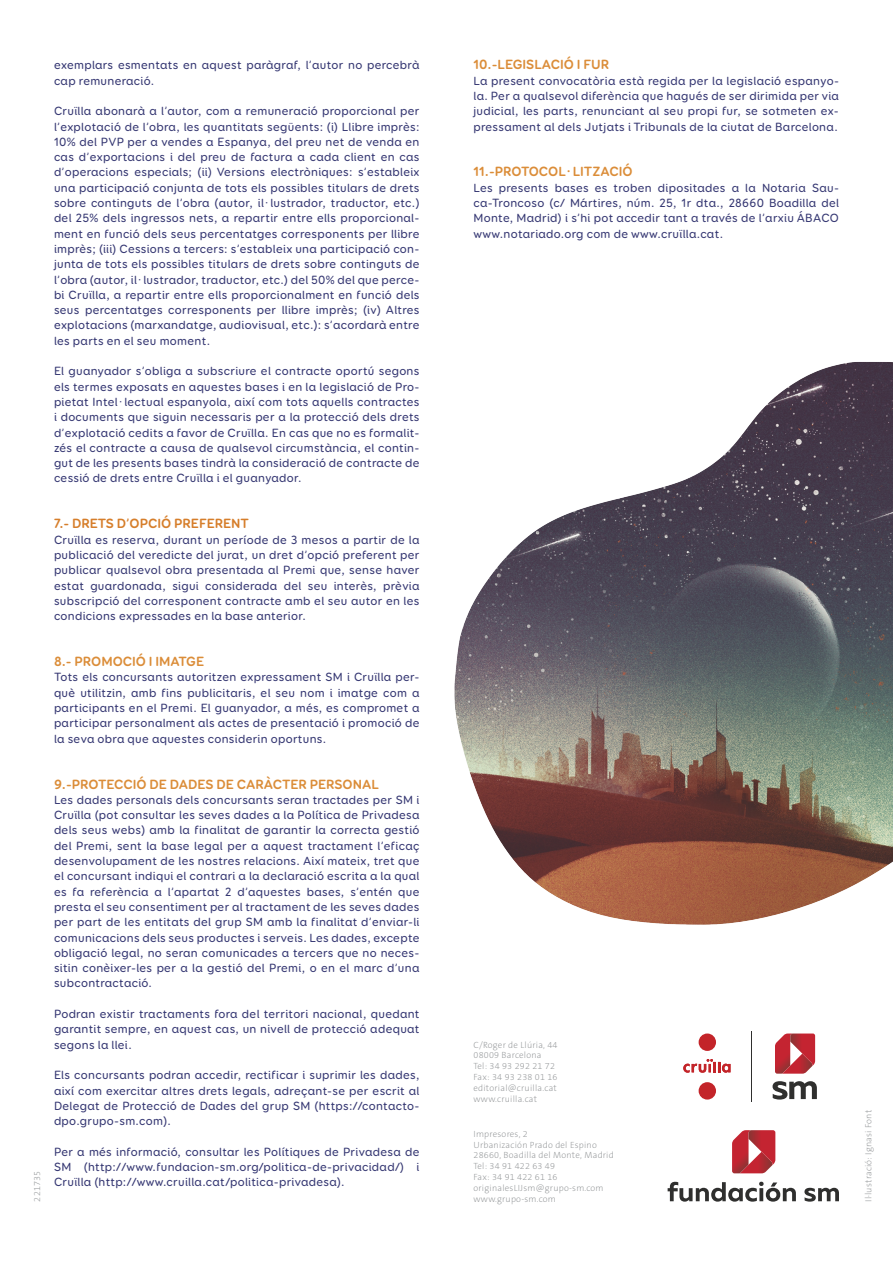
<style>
.page{position:relative;width:893px;height:1263px;background:#fff}
.page>*{position:absolute;margin:0;border:0;box-sizing:border-box;transform-origin:0 0}
.t1{font:700 13.5px "Booster Next FY";color:#db8d39}
.t2{font:700 13.5px "Booster Next FY";color:#d67e2b}
.t3{font:500 12px/15.3px "Booster Next FY";letter-spacing:.025em;color:#363873;text-align:justify}
.t4{font:200 9px/10.8px "The Sans B W2";letter-spacing:.025em;color:#909395}
</style>
<div class="page">
<svg style="left:732px;top:1156px;width:43px;height:17px"></svg>
<svg style="left:668px;top:1182px;width:171px;height:19px"></svg>
<img style="left:454px;top:362px;width:439px;height:794px">
<svg style="left:683px;top:1033px;width:47px;height:66px"></svg>
<hr style="left:751px;top:1031px;width:1px;height:70px;background:#2f2f2e">
<svg style="left:772px;top:1081px;width:45px;height:18px"></svg>
<svg style="left:775px;top:1033px;width:40px;height:41px;background:#c64e56"></svg>
<p class="t4" style="left:32px;top:1201px;width:32px;rotate:-90deg">221735</p>
<p class="t3" style="left:54px;top:58px;width:367px">exemplars esmentats en aquest paràgraf, l’autor no percebrà cap remuneració.</p>
<p class="t3" style="left:54px;top:103px;width:367px">Cruïlla abonarà a l’autor, com a remuneració proporcional per l’explotació de l’obra, les quantitats següents: (i) Llibre imprès:<br>10% del PVP per a vendes a Espanya, del preu net de venda en cas d’exportacions i del preu de factura a cada client en cas d’operacions especials; (ii) Versions electròniques: s’estableix una participació conjunta de tots els possibles titulars de drets sobre continguts de l’obra (autor, il·lustrador, traductor, etc.) del 25% dels ingressos nets, a repartir entre ells proporcional&shy;ment en funció dels seus percentatges corresponents per llibre imprès; (iii) Cessions a tercers: s’estableix una participació con&shy;junta de tots els possibles titulars de drets sobre continguts de l’obra (autor, il·lustrador, traductor, etc.) del 50% del que perce&shy;bi Cruïlla, a repartir entre ells proporcionalment en funció dels seus percentatges corresponents per llibre imprès; (iv) Altres explotacions (marxandatge, audiovisual, etc.): s’acordarà entre les parts en el seu moment.</p>
<p class="t3" style="left:54px;top:364px;width:367px">El guanyador s’obliga a subscriure el contracte oportú segons els termes exposats en aquestes bases i en la legislació de Pro&shy;pietat Intel·lectual espanyola, així com tots aquells contractes i documents que siguin necessaris per a la protecció dels drets d’explotació cedits a favor de Cruïlla. En cas que no es formalit&shy;zés el contracte a causa de qualsevol circumstància, el contin&shy;gut de les presents bases tindrà la consideració de contracte de cessió de drets entre Cruïlla i el guanyador.</p>
<p class="t2" style="left:54px;top:515px;width:196px">7.- DRETS D’OPCIÓ PREFERENT</p>
<p class="t3" style="left:54px;top:532px;width:367px">Cruïlla es reserva, durant un període de 3 mesos a partir de la publicació del veredicte del jurat, un dret d’opció preferent per publicar qualsevol obra presentada al Premi que, sense haver estat guardonada, sigui considerada del seu interès, prèvia subscripció del corresponent contracte amb el seu autor en les condicions expressades en la base anterior.</p>
<p class="t1" style="left:54px;top:653px;width:152px">8.- PROMOCIÓ I IMATGE</p>
<p class="t3" style="left:54px;top:670px;width:367px">Tots els concursants autoritzen expressament SM i Cruïlla per&shy;què utilitzin, amb fins publicitaris, el seu nom i imatge com a participants en el Premi. El guanyador, a més, es compromet a participar personalment als actes de presentació i promoció de la seva obra que aquestes considerin oportuns.</p>
<p class="t1" style="left:54px;top:775px;width:326px">9.-PROTECCIÓ DE DADES DE CARÀCTER PERSONAL</p>
<p class="t3" style="left:54px;top:792px;width:367px">Les dades personals dels concursants seran tractades per SM i Cruïlla (pot consultar les seves dades a la Política de Privadesa dels seus webs) amb la finalitat de garantir la correcta gestió del Premi, sent la base legal per a aquest tractament l’eficaç desenvolupament de les nostres relacions. Així mateix, tret que el concursant indiqui el contrari a la declaració escrita a la qual es fa referència a l’apartat 2 d’aquestes bases, s’entén que presta el seu consentiment per al tractament de les seves dades per part de les entitats del grup SM amb la finalitat d’enviar-li comunicacions dels seus productes i serveis. Les dades, excepte obligació legal, no seran comunicades a tercers que no neces&shy;sitin conèixer-les per a la gestió del Premi, o en el marc d’una subcontractació.</p>
<p class="t3" style="left:54px;top:1006px;width:367px">Podran existir tractaments fora del territori nacional, quedant garantit sempre, en aquest cas, un nivell de protecció adequat segons la llei.</p>
<p class="t3" style="left:54px;top:1067px;width:367px">Els concursants podran accedir, rectificar i suprimir les dades, així com exercitar altres drets legals, adreçant-se per escrit al Delegat de Protecció de Dades del grup SM (https://contacto&shy;dpo.grupo-sm.com).</p>
<p class="t3" style="left:54px;top:1144px;width:367px">Per a més informació, consultar les Polítiques de Privadesa de SM (http://www.fundacion-sm.org/politica-de-privacidad/) i Cruïlla (http://www.cruilla.cat/politica-privadesa).</p>
<p class="t1" style="left:473px;top:56px;width:137px">10.-LEGISLACIÓ I FUR</p>
<p class="t3" style="left:473px;top:73px;width:367px">La present convocatòria està regida per la legislació espanyo&shy;la. Per a qualsevol diferència que hagués de ser dirimida per via judicial, les parts, renunciant al seu propi fur, se sotmeten ex&shy;pressament al dels Jutjats i Tribunals de la ciutat de Barcelona.</p>
<p class="t1" style="left:473px;top:163px;width:161px">11.-PROTOCOL·LITZACIÓ</p>
<p class="t3" style="left:473px;top:180px;width:367px">Les presents bases es troben dipositades a la Notaria Sau&shy;ca-Troncoso (c/ Mártires, núm. 25, 1r dta., 28660 Boadilla del Monte, Madrid) i s’hi pot accedir tant a través de l’arxiu ÁBACO www.notariado.org com de www.cruïlla.cat.</p>
<p class="t4" style="left:473px;top:1039px;width:86px">C/Roger de Llúria, 44<br>08009 Barcelona<br>Tel: 34 93 292 21 72<br>Fax: 34 93 238 01 16 editorial@cruilla.cat www.cruilla.cat</p>
<p class="t4" style="left:473px;top:1128px;width:142px">Impresores, 2<br>Urbanización Prado del Espino<br>28660, Boadilla del Monte, Madrid<br>Tel: 34 91 422 63 49<br>Fax: 34 91 422 61 16 originalesLIJsm@grupo-sm.com</p>
<p class="t4" style="left:473px;top:1193px;width:84px">www.grupo-sm.com</p>
<p class="t4" style="left:863px;top:1201px;width:93px;rotate:-90deg">Il·lustració: Ignasi Font</p>
</div>
